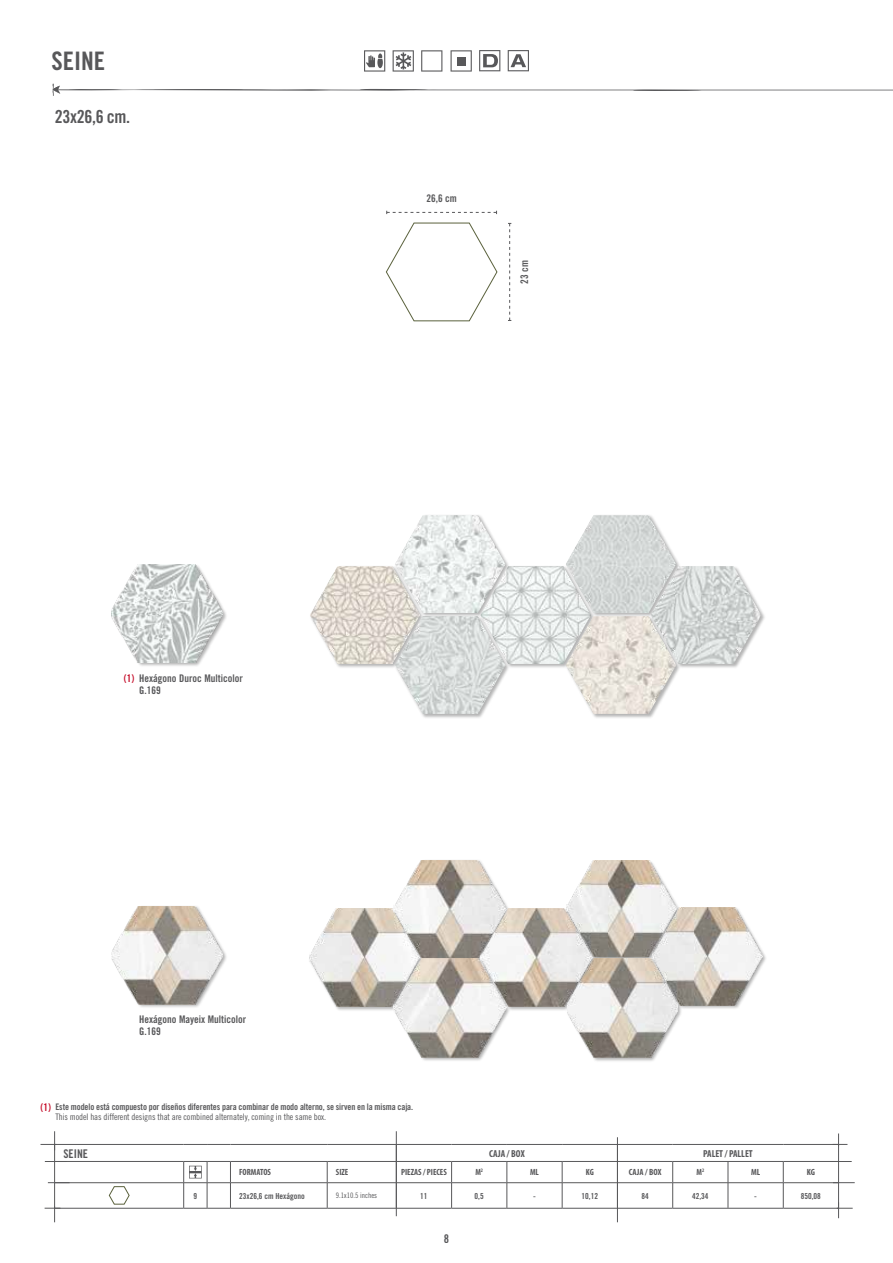
<style>
.page{position:relative;width:893px;height:1263px;background:#fff}
.page>*{position:absolute;margin:0;border:0;box-sizing:border-box;transform-origin:0 0}
.t1{font:25.5px "Trade Gothic Bold Cond Twenty";color:#58585a}
.t2{font:18px "Trade Gothic Bold Cond Twenty";letter-spacing:-.02em;color:#58585a}
.t3{font:12px "Trade Gothic Bold Cond Twenty";color:#58585a}
.t4{font:10.5px/12px "Trade Gothic Bold Cond Twenty";color:#58585a}
.t5{font:10.5px "Trade Gothic Bold Cond Twenty";color:#c50c29}
.t6{font:700 condensed 10.2px "Myriad Pro";color:#58585a}
.t7{font:9px "Trade Gothic Bold Cond Twenty";letter-spacing:-.01em;color:#58585a}
.t8{font:9px "Trade Gothic Cond Eighteen";letter-spacing:-.01em;color:#58585a}
.t9{font:700 condensed 9px "Myriad Pro";color:#58585a}
.t10{font:8.25px "Trade Gothic Bold Cond Twenty";color:#58585a}
.t11{font:7.5px "Trade Gothic Cond Eighteen";color:#58585a}
</style>
<div class="page">
<div style="left:111px;top:564px;width:116px;height:103px;background:#000;opacity:.3"></div>
<img style="left:112px;top:565px;width:111px;height:97px">
<div style="left:111px;top:905px;width:116px;height:104px;background:#000;opacity:.3"></div>
<img style="left:112px;top:906px;width:111px;height:98px">
<img style="left:309px;top:909px;width:85px;height:98px">
<img style="left:507px;top:909px;width:59px;height:98px">
<img style="left:678px;top:907px;width:85px;height:98px">
<img style="left:394px;top:860px;width:113px;height:197px">
<img style="left:566px;top:861px;width:112px;height:196px">
<svg style="left:386px;top:211px;width:111px;height:3px"></svg>
<svg style="left:508px;top:223px;width:3px;height:98px"></svg>
<svg style="left:386px;top:222px;width:112px;height:100px"></svg>
<div style="left:309px;top:514px;width:457px;height:205px;background:#000;opacity:.3"></div>
<img style="left:310px;top:566px;width:110px;height:98px">
<img style="left:480px;top:566px;width:111px;height:98px">
<img style="left:651px;top:566px;width:110px;height:98px">
<img style="left:395px;top:515px;width:111px;height:98px">
<img style="left:566px;top:515px;width:110px;height:98px">
<img style="left:395px;top:616px;width:111px;height:98px">
<img style="left:566px;top:616px;width:110px;height:98px">
<svg style="left:451px;top:50px;width:21px;height:22px"></svg>
<div style="left:457px;top:57px;width:8px;height:8px;background:#58585a"></div>
<svg style="left:364px;top:50px;width:21px;height:22px"></svg>
<svg style="left:393px;top:50px;width:21px;height:22px"></svg>
<svg style="left:421px;top:50px;width:21px;height:22px"></svg>
<svg style="left:479px;top:50px;width:21px;height:21px"></svg>
<svg style="left:508px;top:50px;width:21px;height:21px"></svg>
<hr style="left:396px;top:1144px;width:56px;height:1px;background:#58585a">
<hr style="left:452px;top:1144px;width:55px;height:1px;background:#58585a">
<hr style="left:507px;top:1144px;width:55px;height:1px;background:#58585a">
<hr style="left:562px;top:1144px;width:55px;height:1px;background:#58585a">
<hr style="left:617px;top:1144px;width:56px;height:1px;background:#58585a">
<hr style="left:673px;top:1144px;width:55px;height:1px;background:#58585a">
<hr style="left:728px;top:1144px;width:55px;height:1px;background:#58585a">
<hr style="left:783px;top:1144px;width:56px;height:1px;background:#58585a">
<hr style="left:54px;top:1144px;width:130px;height:1px;background:#58585a">
<svg style="left:184px;top:1144px;width:46px;height:1px"></svg>
<hr style="left:230px;top:1144px;width:97px;height:1px;background:#58585a">
<hr style="left:327px;top:1144px;width:69px;height:1px;background:#58585a">
<hr style="left:54px;top:1208px;width:130px;height:1px;background:#58585a">
<hr style="left:396px;top:1208px;width:56px;height:1px;background:#58585a">
<hr style="left:452px;top:1208px;width:55px;height:1px;background:#58585a">
<hr style="left:507px;top:1208px;width:55px;height:1px;background:#58585a">
<hr style="left:562px;top:1208px;width:55px;height:1px;background:#58585a">
<hr style="left:617px;top:1208px;width:56px;height:1px;background:#58585a">
<hr style="left:673px;top:1208px;width:55px;height:1px;background:#58585a">
<hr style="left:728px;top:1208px;width:55px;height:1px;background:#58585a">
<hr style="left:783px;top:1208px;width:56px;height:1px;background:#58585a">
<hr style="left:230px;top:1208px;width:97px;height:1px;background:#58585a">
<hr style="left:327px;top:1208px;width:69px;height:1px;background:#58585a">
<hr style="left:55px;top:1161px;width:129px;height:1px;background:#58585a">
<hr style="left:230px;top:1161px;width:97px;height:1px;background:#58585a">
<hr style="left:327px;top:1161px;width:69px;height:1px;background:#58585a">
<hr style="left:396px;top:1161px;width:56px;height:1px;background:#58585a">
<hr style="left:452px;top:1161px;width:55px;height:1px;background:#58585a">
<hr style="left:507px;top:1161px;width:55px;height:1px;background:#58585a">
<hr style="left:562px;top:1161px;width:55px;height:1px;background:#58585a">
<hr style="left:617px;top:1161px;width:56px;height:1px;background:#58585a">
<hr style="left:673px;top:1161px;width:55px;height:1px;background:#58585a">
<hr style="left:728px;top:1161px;width:55px;height:1px;background:#58585a">
<hr style="left:783px;top:1161px;width:55px;height:1px;background:#58585a">
<hr style="left:55px;top:1182px;width:129px;height:1px;background:#58585a">
<svg style="left:451px;top:1162px;width:1px;height:46px"></svg>
<svg style="left:507px;top:1162px;width:1px;height:46px"></svg>
<svg style="left:562px;top:1162px;width:1px;height:46px"></svg>
<svg style="left:672px;top:1162px;width:1px;height:46px"></svg>
<svg style="left:728px;top:1162px;width:1px;height:46px"></svg>
<svg style="left:783px;top:1162px;width:1px;height:46px"></svg>
<svg style="left:327px;top:1162px;width:1px;height:46px"></svg>
<hr style="left:230px;top:1182px;width:97px;height:1px;background:#58585a">
<hr style="left:327px;top:1182px;width:69px;height:1px;background:#58585a">
<hr style="left:396px;top:1182px;width:56px;height:1px;background:#58585a">
<hr style="left:452px;top:1182px;width:55px;height:1px;background:#58585a">
<hr style="left:507px;top:1182px;width:55px;height:1px;background:#58585a">
<hr style="left:562px;top:1182px;width:55px;height:1px;background:#58585a">
<hr style="left:617px;top:1182px;width:56px;height:1px;background:#58585a">
<hr style="left:673px;top:1182px;width:55px;height:1px;background:#58585a">
<hr style="left:728px;top:1182px;width:55px;height:1px;background:#58585a">
<hr style="left:783px;top:1182px;width:55px;height:1px;background:#58585a">
<svg style="left:183px;top:1161px;width:48px;height:48px"></svg>
<svg style="left:108px;top:1186px;width:22px;height:19px"></svg>
<svg style="left:41px;top:1131px;width:29px;height:91px"></svg>
<svg style="left:830px;top:1133px;width:25px;height:85px"></svg>
<hr style="left:396px;top:1131px;width:1px;height:85px;background:#58585a">
<hr style="left:617px;top:1137px;width:1px;height:85px;background:#58585a">
<svg style="left:52px;top:83px;width:841px;height:13px"></svg>
<h1 class="t1" style="left:51px;top:45px;width:55px">SEINE</h1>
<h2 class="t2" style="left:55px;top:106px;width:77px">23x26,6 cm.</h2>
<p class="t4" style="left:426px;top:192px;width:32px">26,6 cm</p>
<p class="t4" style="left:518px;top:284px;width:25px;rotate:-90deg">23 cm</p>
<p class="t4" style="left:139px;top:672px;width:105px">Hexágono Duroc Multicolor<br>G.169</p>
<p class="t5" style="left:124px;top:671px;width:12px">(1)</p>
<p class="t4" style="left:139px;top:1013px;width:108px">Hexágono Mayeix Multicolor<br>G.169</p>
<p class="t7" style="left:55px;top:1101px;width:359px">Este modelo está compuesto por diseños diferentes para combinar de modo alterno, se sirven en la misma caja.</p>
<p class="t8" style="left:55px;top:1111px;width:272px">This model has different designs that are combined alternately, coming in the same box.</p>
<p class="t5" style="left:40px;top:1101px;width:12px">(1)</p>
<h3 class="t3" style="left:63px;top:1146px;width:26px">SEINE</h3>
<p class="t6" style="left:489px;top:1147px;width:37px">CAJA / BOX</p>
<p class="t6" style="left:703px;top:1147px;width:51px">PALET / PALLET</p>
<p class="t9" style="left:239px;top:1167px;width:33px">FORMATOS</p>
<p class="t9" style="left:336px;top:1167px;width:14px">SIZE</p>
<p class="t9" style="left:401px;top:1167px;width:47px">PIEZAS / PIECES</p>
<p class="t9" style="left:475px;top:1167px;width:9px">M<sup>2</sup></p>
<p class="t9" style="left:530px;top:1167px;width:10px">ML</p>
<p class="t9" style="left:586px;top:1167px;width:10px">KG</p>
<p class="t9" style="left:629px;top:1167px;width:34px">CAJA / BOX</p>
<p class="t9" style="left:696px;top:1167px;width:9px">M<sup>2</sup></p>
<p class="t9" style="left:751px;top:1167px;width:11px">ML</p>
<p class="t9" style="left:807px;top:1167px;width:10px">KG</p>
<p class="t10" style="left:194px;top:1190px;width:4px">9</p>
<p class="t10" style="left:239px;top:1190px;width:67px">23x26,6 cm Hexágono</p>
<p class="t11" style="left:336px;top:1191px;width:43px">9.1x10.5 inches</p>
<p class="t10" style="left:420px;top:1190px;width:9px">11</p>
<p class="t10" style="left:475px;top:1190px;width:11px">0,5</p>
<p class="t10" style="left:533px;top:1190px;width:4px">-</p>
<p class="t10" style="left:582px;top:1190px;width:18px">10,12</p>
<p class="t10" style="left:641px;top:1190px;width:9px">84</p>
<p class="t10" style="left:692px;top:1190px;width:18px">42,34</p>
<p class="t10" style="left:754px;top:1190px;width:4px">-</p>
<p class="t10" style="left:801px;top:1190px;width:22px">850,08</p>
<h3 class="t3" style="left:444px;top:1231px;width:7px">8</h3>
</div>
